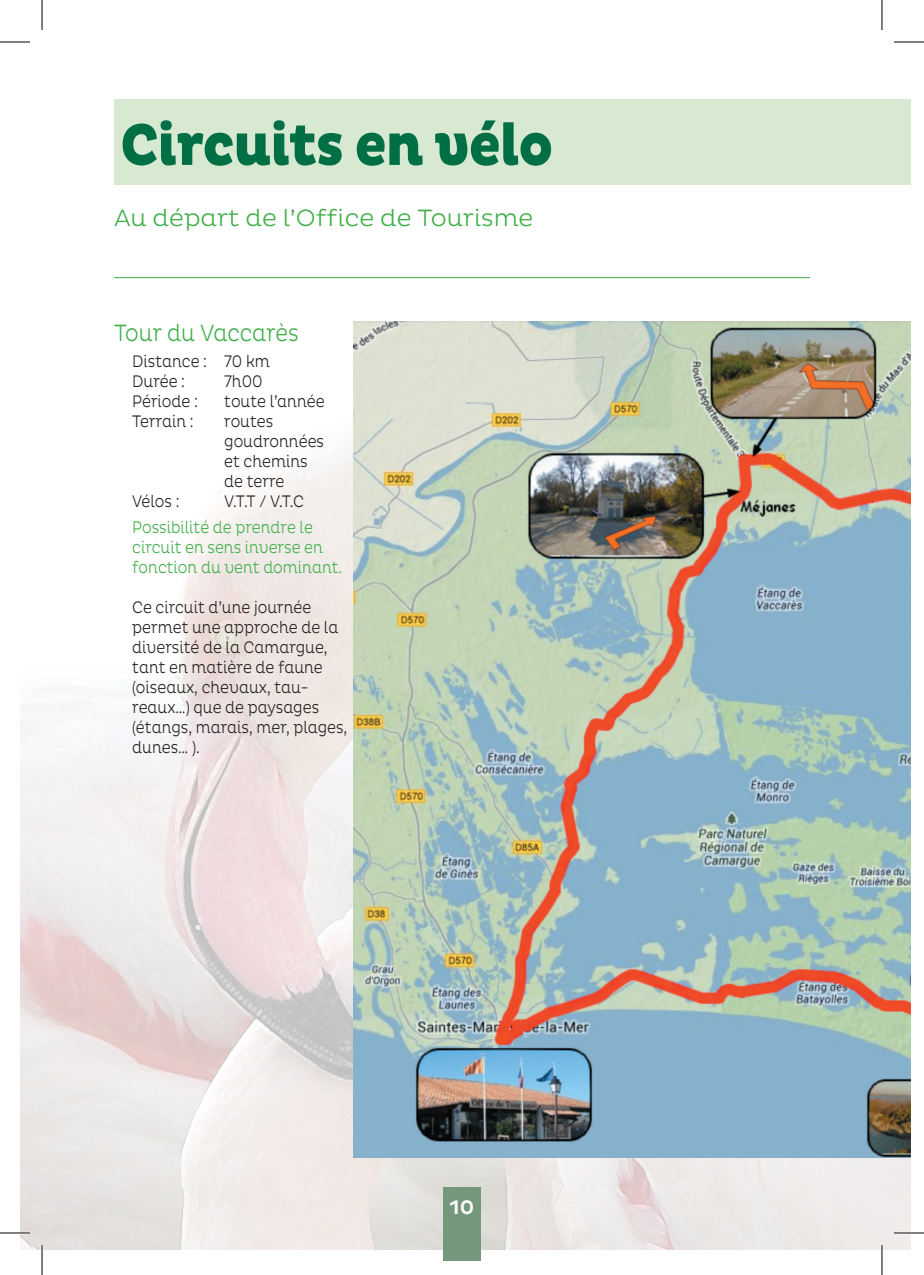
<style>
.page{position:relative;width:924px;height:1275px;background:#fff}
.page>*{position:absolute;margin:0;border:0;box-sizing:border-box;transform-origin:0 0}
.t1{font:800 60px "Pluto";letter-spacing:-.03em;color:#016f45;scale:.9 1}
.t2{font:300 24px "Pluto";color:#40ae49}
.t3{font:300 24px "Pluto";color:#40ae49;scale:.85 1}
.t4{font:500 20px "Pluto";color:#fff}
.t5{font:300 17px/20px "Pluto";color:#231f20;scale:.85 1}
.t6{font:300 17px/20px "Pluto";color:#40ae49;scale:.85 1}
</style>
<div class="page">
<img style="left:21px;top:25px;width:888px;height:1224px">
<img style="left:353px;top:321px;width:556px;height:836px">
<div style="left:114px;top:100px;width:795px;height:85px;background:#d8e9d2"></div>
<hr style="left:114px;top:277px;width:695px;height:1px;background:#40ae49">
<div style="left:443px;top:1187px;width:37px;height:74px;background:#75977b"></div>
<hr style="left:0;top:41px;width:30px;height:2px;background:#fff">
<hr style="left:893px;top:41px;width:30px;height:2px;background:#fff">
<hr style="left:0;top:1231px;width:30px;height:3px;background:#fff">
<hr style="left:893px;top:1231px;width:30px;height:3px;background:#fff">
<hr style="left:41px;top:0;width:2px;height:30px;background:#fff">
<hr style="left:41px;top:1245px;width:2px;height:30px;background:#fff">
<hr style="left:880px;top:0;width:2px;height:30px;background:#fff">
<hr style="left:880px;top:1245px;width:2px;height:30px;background:#fff">
<hr style="left:0;top:42px;width:30px;height:1px;background:#000">
<hr style="left:893px;top:42px;width:30px;height:1px;background:#000">
<hr style="left:0;top:1232px;width:30px;height:1px;background:#000">
<hr style="left:893px;top:1232px;width:30px;height:1px;background:#000">
<hr style="left:42px;top:0;width:1px;height:30px;background:#000">
<hr style="left:42px;top:1245px;width:1px;height:30px;background:#000">
<hr style="left:881px;top:0;width:1px;height:30px;background:#000">
<hr style="left:881px;top:1245px;width:1px;height:30px;background:#000">
<h1 class="t1" style="left:120px;top:110px;width:483px">Circuits en vélo</h1>
<h2 class="t2" style="left:114px;top:204px;width:420px">Au départ de l’Office de Tourisme</h2>
<h2 class="t3" style="left:114px;top:320px;width:218px">Tour du Vaccarès</h2>
<p class="t5" style="left:132px;top:351px;width:163px">Distance : 70 km<br>Durée :</p>
<p class="t5" style="left:224px;top:371px;width:47px">7h00</p>
<p class="t5" style="left:132px;top:391px;width:79px">Période :</p>
<p class="t5" style="left:224px;top:391px;width:120px">toute l’année</p>
<p class="t5" style="left:132px;top:411px;width:74px">Terrain :</p>
<p class="t5" style="left:224px;top:411px;width:119px">routes goudronnées et chemins de terre</p>
<p class="t5" style="left:132px;top:491px;width:57px">Vélos :</p>
<p class="t5" style="left:224px;top:491px;width:95px">V.T.T / V.T.C</p>
<p class="t6" style="left:132px;top:517px;width:248px">Possibilité de prendre le circuit en sens inverse en fonction du vent dominant.</p>
<p class="t5" style="left:132px;top:597px;width:254px">Ce circuit d’une journée permet une approche de la diversité de la Camargue, tant en matière de faune (oiseaux, chevaux, tau&shy;reaux…) que de paysages (étangs, marais, mer, plages, dunes… ).</p>
<p class="t4" style="left:449px;top:1195px;width:26px">10</p>
</div>
